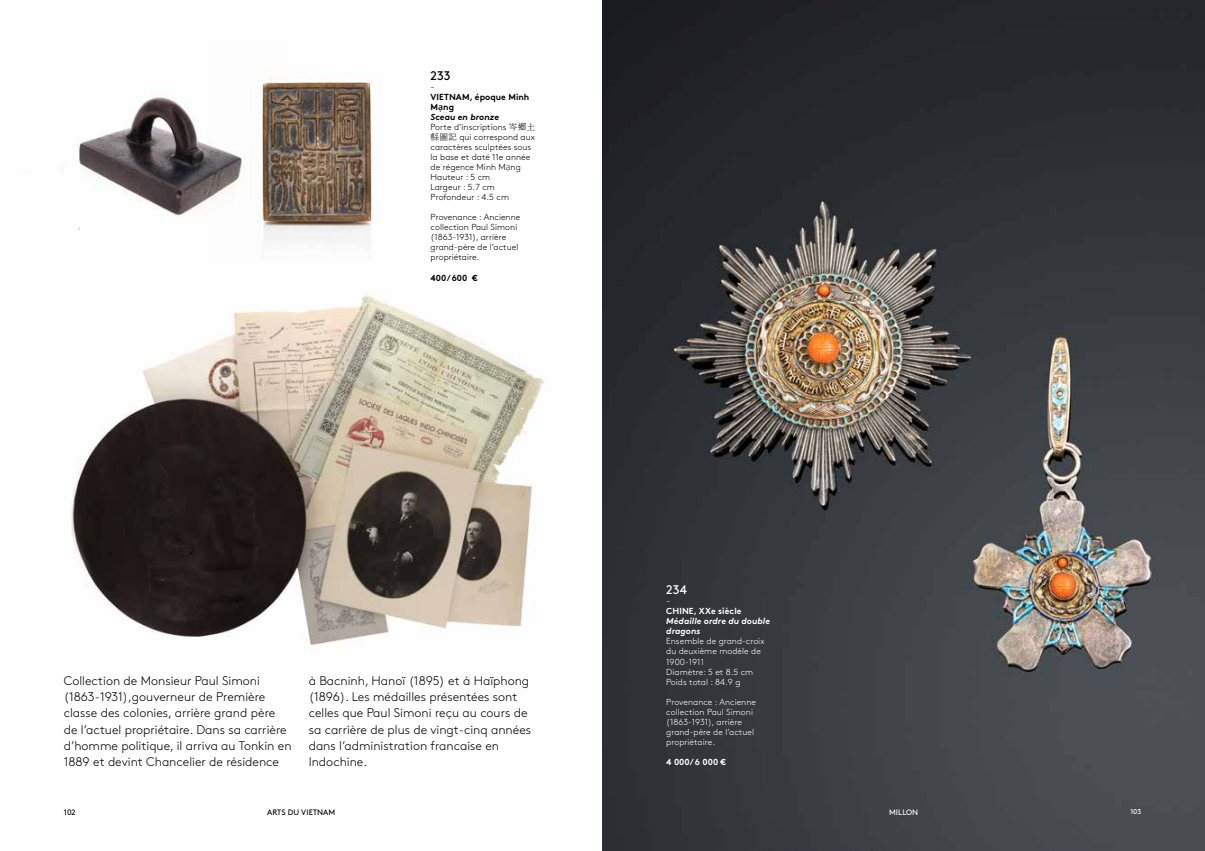
<style>
.page{position:relative;width:1205px;height:851px;background:#fff}
.page>*{position:absolute;margin:0;border:0;box-sizing:border-box;transform-origin:0 0}
.t1{font:300 12.5px/16.2px "Brown Pro";color:#000}
.t2{font:12.5px "Brown Pro";color:#000}
.t3{font:12.5px "Brown Pro";color:#fff}
.t4{font:300 10px "Brown Pro";color:#000}
.t5{font:300 10px "Brown Pro";color:#fff}
.t6{font:300 8.75px/10px "Brown Pro";letter-spacing:.005em;color:#000}
.t7{font:300 8.75px/10px "Brown Pro";letter-spacing:.005em;color:#fff}
.t8{font:italic 700 8.75px/10px "Brown Pro";letter-spacing:.005em;color:#fff}
.t9{font:700 8.75px "Brown Pro";letter-spacing:.005em;color:#fff}
.t10{font:700 8.75px "Brown Pro";color:#000}
.t11{font:7.88px "Brown Pro";letter-spacing:.01em;color:#000}
.t12{font:7.88px "Brown Pro";letter-spacing:.005em;color:#fff}
.t13{font:7.12px "Brown Pro";color:#fff}
.s1{font-weight:700}
.s2{font-family:"Open Sans";font-weight:600}
.s3{font-weight:700;font-style:italic}
.s4{font-family:"MS Mincho";font-weight:400}
.s5{font-family:"Microsoft Jheng Hei";font-weight:400}
.s6{font-family:"Open Sans"}
</style>
<div class="page">
<img style="left:77px;top:97px;width:130px;height:133px">
<img style="left:207px;top:79px;width:166px;height:164px">
<img style="left:602px;top:0;width:603px;height:850px">
<img style="left:71px;top:291px;width:474px;height:355px">
<p class="t2" style="left:431px;top:66px;width:22px">233</p>
<p class="t4" style="left:431px;top:79px;width:6px">-</p>
<p class="t6" style="left:431px;top:92px;width:106px"><span class="s1">VIETNAM, époque Minh<br>M</span><span class="s2">ạ</span><span class="s1">ng<br></span><span class="s3">Sceau en bronze<br></span>Porte d’inscriptions <span class="s4">岑</span><span class="s5">鄉</span><span class="s4">土縣圖記</span> qui correspond aux caractères sculptées sous la base et daté 11e année de régence Minh M<span class="s6">ạ</span>ng<br>Hauteur : 5 cm<br>Largeur : 5.7 cm<br>Profondeur : 4.5 cm</p>
<p class="t6" style="left:431px;top:212px;width:91px">Provenance : Ancienne collection Paul Simoni (1863-1931), arrière grand-père de l’actuel propriétaire.</p>
<p class="t10" style="left:431px;top:271px;width:49px">400/ 600 €</p>
<p class="t1" style="left:64px;top:671px;width:229px">Collection de Monsieur Paul Simoni (1863-1931),gouverneur de Première classe des colonies, arrière grand père de l’actuel propriétaire. Dans sa carrière d’homme politique, il arriva au Tonkin en 1889 et devint Chancelier de résidence</p>
<p class="t1" style="left:309px;top:671px;width:224px">à Bacninh, Hanoï (1895) et à Haïphong (1896). Les médailles présentées sont celles que Paul Simoni reçu au cours de sa carrière de plus de vingt-cinq années dans l’administration francaise en Indochine.</p>
<p class="t3" style="left:666px;top:580px;width:22px">234</p>
<p class="t5" style="left:666px;top:593px;width:6px">-</p>
<p class="t9" style="left:666px;top:604px;width:77px">CHINE, XXe siècle</p>
<p class="t8" style="left:666px;top:615px;width:105px">Médaille ordre du double dragons</p>
<p class="t7" style="left:666px;top:635px;width:100px">Ensemble de grand-croix du deuxième modèle de<br>1900-1911<br>Diamètre: 5 et 8.5 cm<br>Poids total : 84.9 g</p>
<p class="t7" style="left:666px;top:695px;width:91px">Provenance : Ancienne collection Paul Simoni (1863-1931), arrière grand-père de l’actuel propriétaire.</p>
<p class="t9" style="left:666px;top:754px;width:62px">4 000/ 6 000 €</p>
<p class="t11" style="left:64px;top:805px;width:13px">102</p>
<p class="t11" style="left:267px;top:805px;width:70px">ARTS DU VIETNAM</p>
<p class="t12" style="left:889px;top:805px;width:31px">MILLON</p>
<p class="t13" style="left:1130px;top:806px;width:12px">103</p>
</div>
